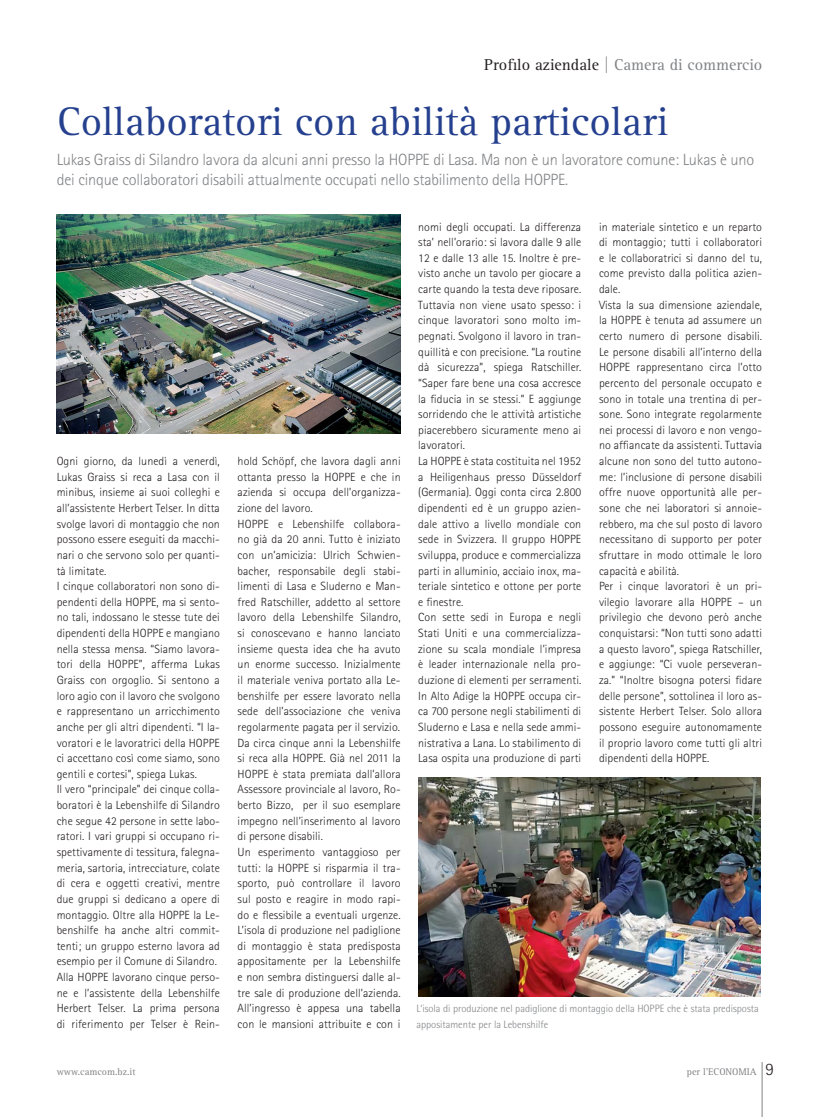
<style>
.page{position:relative;width:833px;height:1117px;background:#fff}
.page>*{position:absolute;margin:0;border:0;box-sizing:border-box;transform-origin:0 0}
.t1{font:41.25px "AT Rotis Serif";color:#25408e}
.t2{font:300 16.25px/20px "Rotis Sans Serif";letter-spacing:-.01em;color:#808285}
.t3{font:16.25px "AT Rotis Serif";color:#808285}
.t4{font:300 11.88px/15.6px "Rotis Sans Serif";letter-spacing:.005em;color:#231f20}
.t5{font:300 10.62px/15.6px "Rotis Semi Sans";color:#808285}
.t6{font:10px "AT Rotis Serif";color:#808285}
.s1{color:#231f20}
.s2{font-family:"Rotis Sans Serif";font-weight:300;font-size:17.5px;color:#231f20}
</style>
<div class="page">
<hr style="left:762px;top:1061px;width:1px;height:55px;background:#808285">
<img style="left:57px;top:215px;width:343px;height:218px">
<img style="left:418px;top:777px;width:342px;height:219px">
<h2 class="t3" style="left:484px;top:58px;width:280px"><span class="s1">Profilo aziendale</span> | Camera di commercio</h2>
<h1 class="t1" style="left:57px;top:103px;width:612px">Collaboratori con abilità particolari</h1>
<h2 class="t2" style="left:57px;top:151px;width:699px">Lukas Graiss di Silandro lavora da alcuni anni presso la HOPPE di Lasa. Ma non è un lavoratore comune: Lukas è uno dei cinque collaboratori disabili attualmente occupati nello stabilimento della HOPPE.</h2>
<p class="t4" style="left:57px;top:454px;width:165px">Ogni giorno, da lunedì a venerdì, Lukas Graiss si reca a Lasa con il minibus, insieme ai suoi colleghi e all’assistente Herbert Telser. In ditta svolge lavori di montaggio che non possono essere eseguiti da macchi&shy;nari o che servono solo per quanti&shy;tà limitate.<br>I cinque collaboratori non sono di&shy;pendenti della HOPPE, ma si sento&shy;no tali, indossano le stesse tute dei dipendenti della HOPPE e mangiano nella stessa mensa. “Siamo lavora&shy;tori della HOPPE”, afferma Lukas Graiss con orgoglio. Si sentono a loro agio con il lavoro che svolgono e rappresentano un arricchimento anche per gli altri dipendenti. “I la&shy;voratori e le lavoratrici della HOPPE ci accettano così come siamo, sono gentili e cortesi”, spiega Lukas.<br>Il vero “principale” dei cinque colla&shy;boratori è la Lebenshilfe di Silandro che segue 42 persone in sette labo&shy;ratori. I vari gruppi si occupano ri&shy;spettivamente di tessitura, falegna&shy;meria, sartoria, intrecciature, colate di cera e oggetti creativi, mentre due gruppi si dedicano a opere di montaggio. Oltre alla HOPPE la Le&shy;benshilfe ha anche altri commit&shy;tenti; un gruppo esterno lavora ad esempio per il Comune di Silandro.<br>Alla HOPPE lavorano cinque perso&shy;ne e l’assistente della Lebenshilfe Herbert Telser. La prima persona di riferimento per Telser è Rein-</p>
<p class="t4" style="left:238px;top:454px;width:164px">hold Schöpf, che lavora dagli anni ottanta presso la HOPPE e che in azienda si occupa dell’organizza&shy;zione del lavoro.<br>HOPPE e Lebenshilfe collabora&shy;no già da 20 anni. Tutto è iniziato con un’amicizia: Ulrich Schwien&shy;bacher, responsabile degli stabi&shy;limenti di Lasa e Sluderno e Man&shy;fred Ratschiller, addetto al settore lavoro della Lebenshilfe Silandro, si conoscevano e hanno lanciato insieme questa idea che ha avuto un enorme successo. Inizialmente il materiale veniva portato alla Le&shy;benshilfe per essere lavorato nella sede dell’associazione che veniva regolarmente pagata per il servizio.<br>Da circa cinque anni la Lebenshilfe si reca alla HOPPE. Già nel 2011 la HOPPE è stata premiata dall’allora Assessore provinciale al lavoro, Ro&shy;berto Bizzo, per il suo esemplare impegno nell’inserimento al lavoro di persone disabili.<br>Un esperimento vantaggioso per tutti: la HOPPE si risparmia il tra&shy;sporto, può controllare il lavoro sul posto e reagire in modo rapi&shy;do e flessibile a eventuali urgenze.<br>L’isola di produzione nel padiglione di montaggio è stata predisposta appositamente per la Lebenshilfe e non sembra distinguersi dalle al&shy;tre sale di produzione dell’azienda.<br>All’ingresso è appesa una tabella con le mansioni attribuite e con i</p>
<p class="t4" style="left:418px;top:220px;width:165px">nomi degli occupati. La differenza sta’ nell’orario: si lavora dalle 9 alle 12 e dalle 13 alle 15. Inoltre è pre&shy;visto anche un tavolo per giocare a carte quando la testa deve riposare.<br>Tuttavia non viene usato spesso: i cinque lavoratori sono molto im&shy;pegnati. Svolgono il lavoro in tran&shy;quillità e con precisione. “La routine dà sicurezza”, spiega Ratschiller. “Saper fare bene una cosa accresce la fiducia in se stessi.” E aggiunge sorridendo che le attività artistiche piacerebbero sicuramente meno ai lavoratori.<br>La HOPPE è stata costituita nel 1952 a Heiligenhaus presso Düsseldorf (Germania). Oggi conta circa 2.800 dipendenti ed è un gruppo azien&shy;dale attivo a livello mondiale con sede in Svizzera. Il gruppo HOPPE sviluppa, produce e commercializza parti in alluminio, acciaio inox, ma&shy;teriale sintetico e ottone per porte e finestre.<br>Con sette sedi in Europa e negli Stati Uniti e una commercializza&shy;zione su scala mondiale l’impresa è leader internazionale nella pro&shy;duzione di elementi per serramenti.<br>In Alto Adige la HOPPE occupa cir&shy;ca 700 persone negli stabilimenti di Sluderno e Lasa e nella sede ammi&shy;nistrativa a Lana. Lo stabilimento di Lasa ospita una produzione di parti</p>
<p class="t4" style="left:599px;top:220px;width:165px">in materiale sintetico e un reparto di montaggio; tutti i collaboratori e le collaboratrici si danno del tu, come previsto dalla politica azien&shy;dale.<br>Vista la sua dimensione aziendale, la HOPPE è tenuta ad assumere un certo numero di persone disabili.<br>Le persone disabili all’interno della HOPPE rappresentano circa l’otto percento del personale occupato e sono in totale una trentina di per&shy;sone. Sono integrate regolarmente nei processi di lavoro e non vengo&shy;no affiancate da assistenti. Tuttavia alcune non sono del tutto autono&shy;me: l’inclusione di persone disabili offre nuove opportunità alle per&shy;sone che nei laboratori si annoie&shy;rebbero, ma che sul posto di lavoro necessitano di supporto per poter sfruttare in modo ottimale le loro capacità e abilità.<br>Per i cinque lavoratori è un pri&shy;vilegio lavorare alla HOPPE – un privilegio che devono però anche conquistarsi: “Non tutti sono adatti a questo lavoro”, spiega Ratschiller, e aggiunge: “Ci vuole perseveran&shy;za.” “Inoltre bisogna potersi fidare delle persone”, sottolinea il loro as&shy;sistente Herbert Telser. Solo allora possono eseguire autonomamente il proprio lavoro come tutti gli altri dipendenti della HOPPE.</p>
<p class="t5" style="left:416px;top:1001px;width:344px">L‘isola di produzione nel padiglione di montaggio della HOPPE che è stata predisposta appositamente per la Lebenshilfe</p>
<p class="t6" style="left:57px;top:1067px;width:80px">www.camcom.bz.it</p>
<p class="t6" style="left:687px;top:1066px;width:89px">per l’ECONOMIA <span class="s2">9</span></p>
</div>
